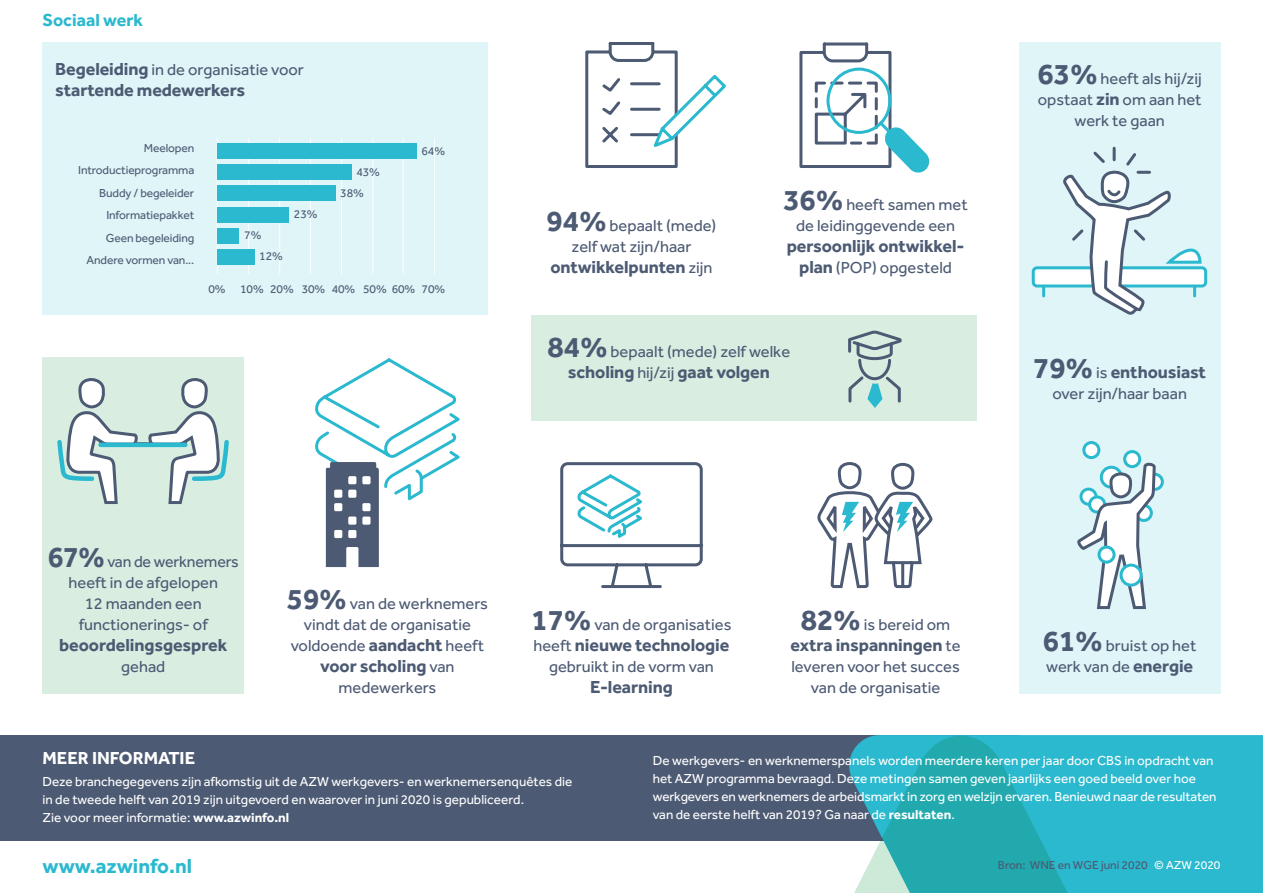
<style>
.page{position:relative;width:1263px;height:893px;background:#fff}
.page>*{position:absolute;margin:0;border:0;box-sizing:border-box;transform-origin:0 0}
.t1{font:700 21px "Effra";color:#2ab9ce}
.BODY_11pt{font:700 18px "Effra";letter-spacing:-.005em;color:#4c5a73}
.t2{font:700 18px "Effra";color:#fff}
.t3{font:700 18px "Effra";letter-spacing:.005em;color:#2ab9ce}
.BODY_11pt-2{font:16.5px/21px "Effra";color:#4c5a73;text-align:center}
.t4{font:13.5px/18px "Effra";color:#fff}
.Bijschrift{font:12px "Effra";letter-spacing:-.01em;color:#4c5a73}
.s1{font-weight:700;font-size:18px}
.s2{font-weight:700;font-size:30px}
.s3{font-weight:400;font-size:16.5px}
.s4{font-size:30px}
.s5{font-weight:700}
.s6{color:#fff}
</style>
<div class="page">
<div style="left:0;top:735px;width:1019px;height:105px;background:#4c5a73"></div>
<div style="left:873px;top:735px;width:390px;height:158px;background:#2ab9ce"></div>
<svg style="left:787px;top:736px;width:345px;height:157px"></svg>
<div style="left:531px;top:315px;width:445px;height:105px;background:#d9eee1"></div>
<div style="left:43px;top:357px;width:201px;height:336px;background:#d9eee1"></div>
<div style="left:43px;top:43px;width:445px;height:272px;background:#dff5f8"></div>
<div style="left:1019px;top:42px;width:201px;height:651px;background:#dff5f8"></div>
<svg style="left:1042px;top:287px;width:3px;height:9px"></svg>
<div style="left:1033px;top:268px;width:173px;height:18px;background:#fff;border-radius:4px"></div>
<div style="left:1032px;top:266px;width:175px;height:21px;border:3px solid #2ab9ce;border-radius:4px"></div>
<svg style="left:1063px;top:148px;width:140px;height:167px"></svg>
<svg style="left:1147px;top:474px;width:15px;height:15px"></svg>
<div style="left:1146px;top:473px;width:18px;height:18px;border:3px solid #2ab9ce;border-radius:50%"></div>
<svg style="left:1077px;top:463px;width:80px;height:146px"></svg>
<div style="left:1121px;top:565px;width:20px;height:20px;background:#fff;border-radius:50%"></div>
<div style="left:1119px;top:564px;width:23px;height:23px;border:3px solid #2ab9ce;border-radius:50%"></div>
<div style="left:1099px;top:547px;width:15px;height:15px;background:#fff;border-radius:50%"></div>
<div style="left:1097px;top:546px;width:18px;height:18px;border:3px solid #2ab9ce;border-radius:50%"></div>
<div style="left:1125px;top:452px;width:15px;height:15px;background:#fff;border-radius:50%"></div>
<div style="left:1123px;top:450px;width:18px;height:18px;border:3px solid #2ab9ce;border-radius:50%"></div>
<div style="left:1084px;top:443px;width:15px;height:15px;background:#fff;border-radius:50%"></div>
<div style="left:1082px;top:441px;width:18px;height:18px;border:3px solid #2ab9ce;border-radius:50%"></div>
<svg style="left:818px;top:462px;width:115px;height:126px"></svg>
<svg style="left:57px;top:378px;width:172px;height:126px"></svg>
<hr style="left:101px;top:443px;width:84px;height:4px;background:#2ab9ce">
<svg style="left:848px;top:330px;width:54px;height:78px"></svg>
<svg style="left:315px;top:358px;width:145px;height:209px"></svg>
<hr style="left:217px;top:139px;width:1px;height:134px;background:#fff">
<hr style="left:248px;top:139px;width:1px;height:134px;background:#fff">
<hr style="left:279px;top:139px;width:1px;height:134px;background:#fff">
<hr style="left:310px;top:139px;width:1px;height:134px;background:#fff">
<hr style="left:341px;top:139px;width:1px;height:134px;background:#fff">
<hr style="left:372px;top:139px;width:1px;height:134px;background:#fff">
<hr style="left:403px;top:139px;width:1px;height:134px;background:#fff">
<hr style="left:434px;top:139px;width:1px;height:134px;background:#fff">
<svg style="left:585px;top:42px;width:141px;height:126px"></svg>
<svg style="left:560px;top:462px;width:143px;height:126px"></svg>
<svg style="left:799px;top:42px;width:131px;height:131px"></svg>
<div style="left:217px;top:249px;width:38px;height:15px;background:#2ab9ce"></div>
<div style="left:217px;top:228px;width:22px;height:15px;background:#2ab9ce"></div>
<div style="left:217px;top:207px;width:72px;height:15px;background:#2ab9ce"></div>
<div style="left:217px;top:186px;width:119px;height:15px;background:#2ab9ce"></div>
<div style="left:217px;top:165px;width:135px;height:15px;background:#2ab9ce"></div>
<div style="left:217px;top:144px;width:200px;height:15px;background:#2ab9ce"></div>
<h2 class="t3" style="left:43px;top:9px;width:102px">Sociaal werk</h2>
<p class="BODY_11pt-2" style="left:55px;top:59px;width:250px"><span class="s1">Begeleiding</span> in de organisatie voor</p>
<p class="BODY_11pt" style="left:55px;top:79px;width:191px">startende medewerkers</p>
<p class="Bijschrift" style="left:144px;top:141px;width:52px">Meelopen</p>
<p class="Bijschrift" style="left:78px;top:163px;width:118px">Introductieprogramma</p>
<p class="Bijschrift" style="left:99px;top:186px;width:97px">Buddy / begeleider</p>
<p class="Bijschrift" style="left:106px;top:208px;width:89px">Informatiepakket</p>
<p class="Bijschrift" style="left:106px;top:231px;width:90px">Geen begeleiding</p>
<p class="Bijschrift" style="left:87px;top:253px;width:109px">Andere vormen van...</p>
<p class="Bijschrift" style="left:244px;top:228px;width:19px">7%</p>
<p class="Bijschrift" style="left:259px;top:249px;width:25px">12%</p>
<p class="Bijschrift" style="left:294px;top:207px;width:25px">23%</p>
<p class="Bijschrift" style="left:356px;top:165px;width:25px">43%</p>
<p class="Bijschrift" style="left:340px;top:186px;width:25px">38%</p>
<p class="Bijschrift" style="left:421px;top:144px;width:25px">64%</p>
<p class="Bijschrift" style="left:208px;top:282px;width:238px">0% 10% 20% 30% 40% 50% 60% 70%</p>
<p class="BODY_11pt-2" style="left:547px;top:215px;width:171px"><span class="s2">94%</span> bepaalt (mede) zelf wat zijn/haar</p>
<p class="BODY_11pt" style="left:550px;top:256px;width:164px">ontwikkelpunten <span class="s3">zijn</span></p>
<p class="BODY_11pt-2" style="left:783px;top:194px;width:186px"><span class="s2">36%</span> heeft samen met de leidinggevende een</p>
<p class="BODY_11pt" style="left:787px;top:235px;width:179px">persoonlijk ontwikkel-</p>
<p class="BODY_11pt-2" style="left:799px;top:257px;width:154px"><span class="s1">plan</span> (POP) opgesteld</p>
<p class="BODY_11pt-2" style="left:548px;top:341px;width:244px"><span class="s2">84%</span> bepaalt (mede) zelf welke</p>
<p class="BODY_11pt" style="left:568px;top:361px;width:204px">scholing <span class="s3">hij/zij</span> gaat volgen</p>
<p class="BODY_11pt-2" style="left:48px;top:551px;width:192px"><span class="s2">67%</span> van de werknemers heeft in de afgelopen<br>12 maanden een functionerings- of</p>
<p class="BODY_11pt" style="left:59px;top:634px;width:170px">beoordelingsgesprek</p>
<p class="BODY_11pt-2" style="left:121px;top:656px;width:46px">gehad</p>
<p class="BODY_11pt-2" style="left:287px;top:593px;width:202px"><span class="s2">59%</span> van de werknemers vindt dat de organisatie voldoende <span class="s1">aandacht</span> heeft</p>
<p class="BODY_11pt" style="left:320px;top:655px;width:136px">voor scholing <span class="s3">van</span></p>
<p class="BODY_11pt-2" style="left:339px;top:677px;width:99px">medewerkers</p>
<p class="BODY_11pt-2" style="left:531px;top:614px;width:202px"><span class="s2">17%</span> van de organisaties</p>
<p class="BODY_11pt" style="left:533px;top:634px;width:197px"><span class="s3">heeft</span> nieuwe technologie</p>
<p class="BODY_11pt-2" style="left:549px;top:656px;width:166px">gebruikt in de vorm van</p>
<p class="BODY_11pt" style="left:590px;top:676px;width:84px">E-learning</p>
<p class="BODY_11pt-2" style="left:801px;top:614px;width:151px"><span class="s2">82%</span> is bereid om</p>
<p class="BODY_11pt" style="left:790px;top:634px;width:172px">extra inspanningen <span class="s3">te</span></p>
<p class="BODY_11pt-2" style="left:791px;top:656px;width:170px">leveren voor het succes van de organisatie</p>
<p class="BODY_11pt-2" style="left:1037px;top:68px;width:166px"><span class="s2">63%</span> heeft als hij/zij opstaat <span class="s1">zin</span> om aan het werk te gaan</p>
<p class="BODY_11pt" style="left:1033px;top:361px;width:174px"><span class="s4">79%</span> <span class="s3">is</span> enthousiast</p>
<p class="BODY_11pt-2" style="left:1052px;top:383px;width:136px">over zijn/haar baan</p>
<p class="BODY_11pt-2" style="left:1043px;top:635px;width:155px;text-align:left"><span class="s2">61%</span> bruist op het werk van de <span class="s1">energie</span></p>
<p class="t2" style="left:43px;top:747px;width:154px">MEER INFORMATIE</p>
<p class="t4" style="left:43px;top:772px;width:531px">Deze branchegegevens zijn afkomstig uit de AZW werkgevers- en werknemersenquêtes die in de tweede helft van 2019 zijn uitgevoerd en waarover in juni 2020 is gepubliceerd.<br>Zie voor meer informatie: <span class="s5">www.azwinfo.nl</span></p>
<p class="t4" style="left:653px;top:751px;width:565px">De werkgevers- en werknemerspanels worden meerdere keren per jaar door CBS in opdracht van het AZW programma bevraagd. Deze metingen samen geven jaarlijks een goed beeld over hoe werkgevers en werknemers de arbeidsmarkt in zorg en welzijn ervaren. Benieuwd naar de resultaten van de eerste helft van 2019? Ga naar de <span class="s5">resultaten</span>.</p>
<p class="t1" style="left:43px;top:853px;width:151px">www.azwinfo.nl</p>
<p class="Bijschrift" style="left:998px;top:858px;width:224px">Bron: WNE en WGE juni 2020 <span class="s6">© AZW 2020</span></p>
</div>
